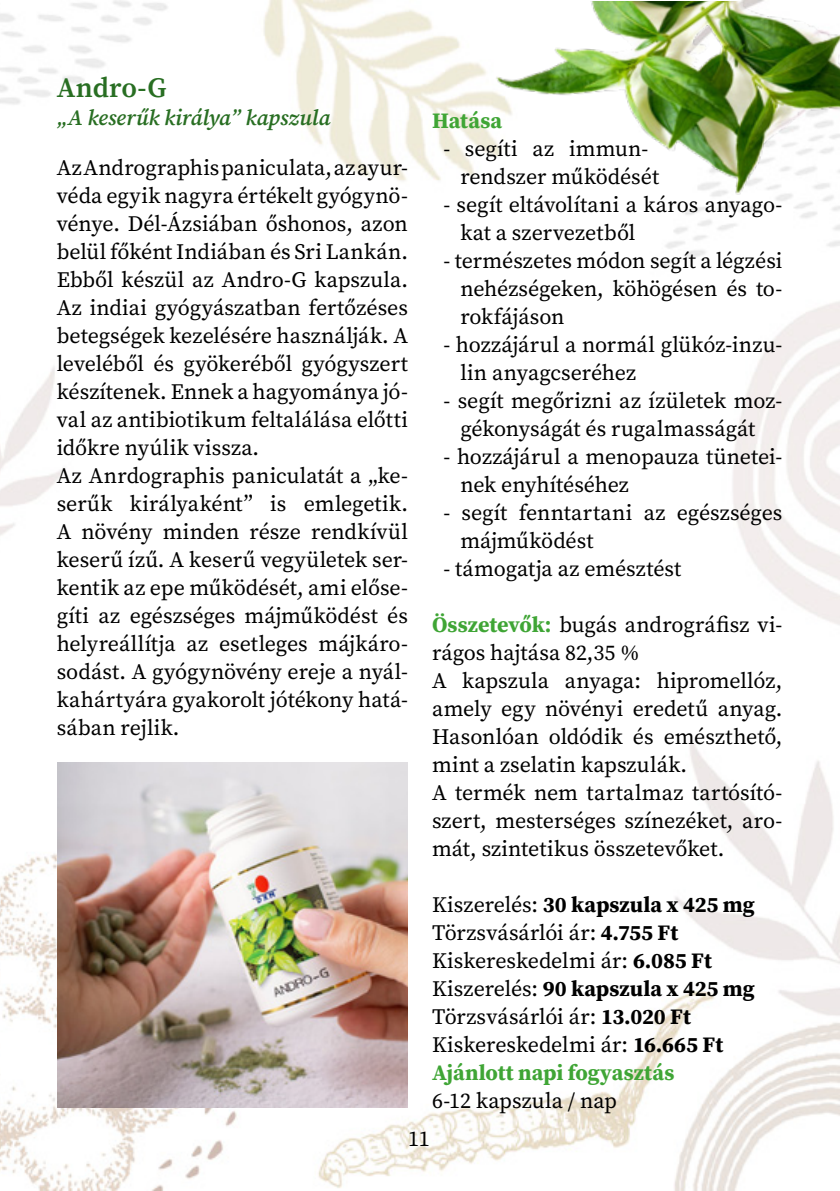
<style>
.page{position:relative;width:840px;height:1191px;background:#fff}
.page>*{position:absolute;margin:0;border:0;box-sizing:border-box;transform-origin:0 0}
.t1{font:600 28px "Source Serif Pro";color:#286e22}
.t2{font:22px/28px "Source Serif Pro";color:#000}
.t3{font:italic 600 22px "Source Serif Pro";letter-spacing:-.005em;color:#286e22}
.t4{font:700 22px "Source Serif Pro";color:#3fa535}
.s1{font-weight:700;color:#3fa535}
.s2{font-weight:700}
</style>
<div class="page">
<img style="left:1px;top:0;width:838px;height:1190px">
<img style="left:0;top:1px;width:1px;height:1188px">
<img style="left:490px;top:1px;width:349px;height:199px">
<img style="left:57px;top:763px;width:351px;height:344px">
<p class="t1" style="left:57px;top:69px;width:111px">Andro-G</p>
<p class="t3" style="left:57px;top:103px;width:275px">„A keserűk királya” kapszula</p>
<p class="t2" style="left:57px;top:153px;width:352px">Az Andrographis paniculata, az ayur&shy;véda egyik nagyra értékelt gyógynö&shy;vénye. Dél-Ázsiában őshonos, azon belül főként Indiában és Sri Lankán.<br>Ebből készül az Andro-G kapszula.<br>Az indiai gyógyászatban fertőzéses betegségek kezelésére használják. A leveléből és gyökeréből gyógyszert készítenek. Ennek a hagyománya jó&shy;val az antibiotikum feltalálása előtti időkre nyúlik vissza.<br>Az Anrdographis paniculatát a „ke&shy;serűk királyaként” is emlegetik.<br>A növény minden része rendkívül keserű ízű. A keserű vegyületek ser&shy;kentik az epe működését, ami előse&shy;gíti az egészséges májműködést és helyreállítja az esetleges májkáro&shy;sodást. A gyógynövény ereje a nyál&shy;kahártyára gyakorolt jótékony hatá&shy;sában rejlik.</p>
<p class="t4" style="left:432px;top:105px;width:72px">Hatása</p>
<p class="t2" style="left:460px;top:134px;width:200px;text-indent:-17px">- segíti az immun&shy;rendszer működését</p>
<p class="t2" style="left:460px;top:190px;width:323px;text-indent:-17px">- segít eltávolítani a káros anyago&shy;kat a szervezetből</p>
<p class="t2" style="left:460px;top:247px;width:323px;text-align:justify;text-indent:-17px">- természetes módon segít a légzési nehézségeken, köhögésen és to&shy;rokfájáson</p>
<p class="t2" style="left:460px;top:331px;width:323px;text-indent:-17px">- hozzájárul a normál glükóz-inzu&shy;lin anyagcseréhez</p>
<p class="t2" style="left:443px;top:387px;width:340px;text-align:center">- segít megőrizni az ízületek moz&shy;gékonyságát és rugalmasságát</p>
<p class="t2" style="left:460px;top:443px;width:323px;text-indent:-17px">- hozzájárul a menopauza tünetei&shy;nek enyhítéséhez</p>
<p class="t2" style="left:460px;top:499px;width:323px;text-indent:-17px">- segít fenntartani az egészséges májműködést</p>
<p class="t2" style="left:443px;top:555px;width:239px">- támogatja az emésztést</p>
<p class="t2" style="left:432px;top:611px;width:352px"><span class="s1">Összetevők:</span> bugás andrográfisz vi&shy;rágos hajtása 82,35 %<br>A kapszula anyaga: hipromellóz, amely egy növényi eredetű anyag.<br>Hasonlóan oldódik és emészthető, mint a zselatin kapszulák.<br>A termék nem tartalmaz tartósító&shy;szert, mesterséges színezéket, aro&shy;mát, szintetikus összetevőket.</p>
<p class="t2" style="left:432px;top:891px;width:324px">Kiszerelés: <span class="s2">30 kapszula x 425 mg<br></span>Törzsvásárlói ár: <span class="s2">4.755 Ft<br></span>Kiskereskedelmi ár: <span class="s2">6.085 Ft<br></span>Kiszerelés: <span class="s2">90 kapszula x 425 mg<br></span>Törzsvásárlói ár: <span class="s2">13.020 Ft<br></span>Kiskereskedelmi ár: <span class="s2">16.665 Ft<br></span><span class="s1">Ajánlott napi fogyasztás</span></p>
<p class="t2" style="left:432px;top:1087px;width:186px">6-12 kapszula / nap</p>
<p class="t2" style="left:408px;top:1124px;width:23px">11</p>
</div>
